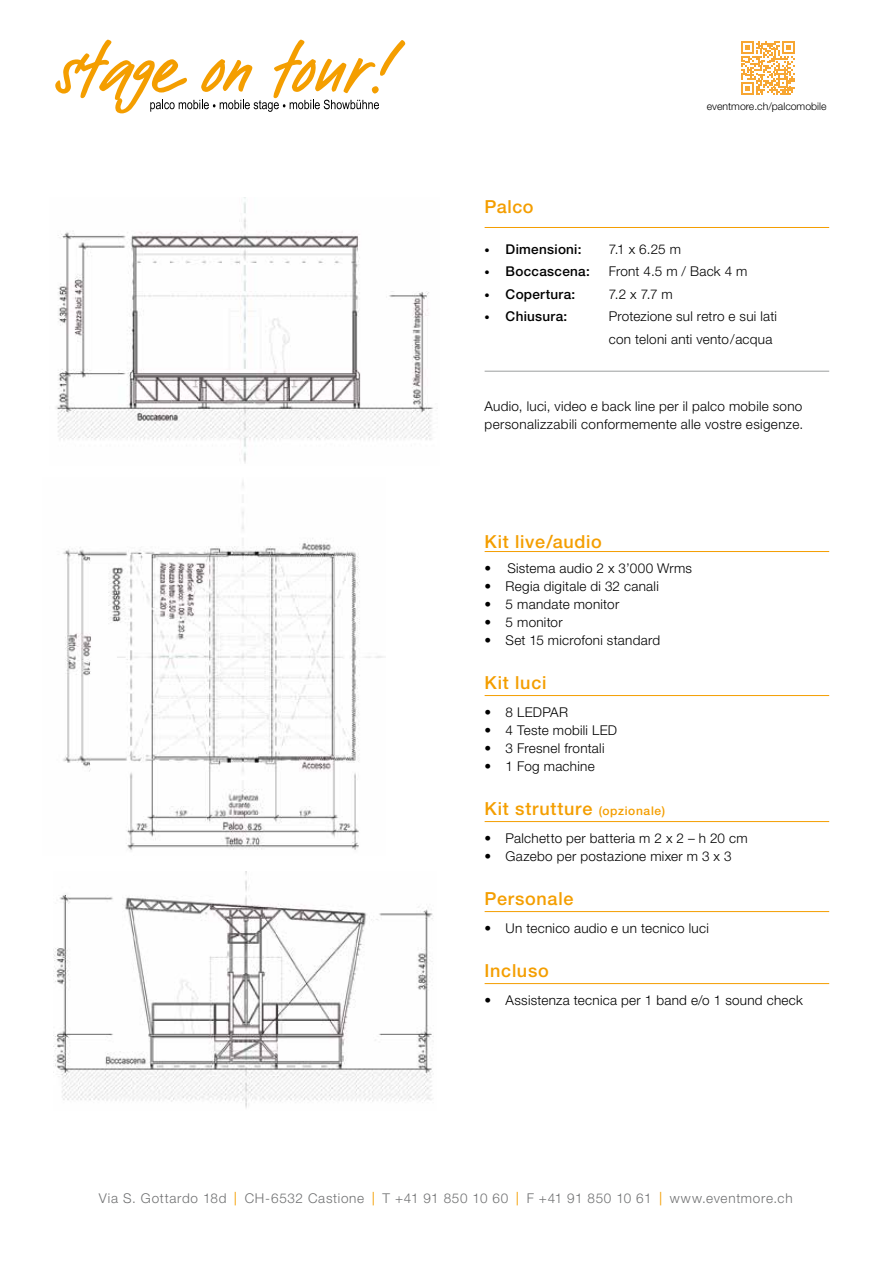
<style>
.page{position:relative;width:893px;height:1263px;background:#fff}
.page>*{position:absolute;margin:0;border:0;box-sizing:border-box;transform-origin:0 0}
.t1{font:500 18px "Helvetica Neue LT Std";letter-spacing:.04em;color:#f49e00}
.t2{font:300 13.5px/22.5px "Helvetica Neue LT Std";letter-spacing:.02em;color:#000}
.t3{font:300 13.5px "Helvetica Neue LT Std";letter-spacing:.05em;color:#707172}
.t4{font:500 13.5px "Helvetica Neue LT Std";letter-spacing:.02em;color:#000}
.t5{font:300 10.5px "Helvetica Neue LT Std";color:#000}
.s1{font-weight:300;font-size:10.5px}
.s2{font-size:12px}
.s3{font-weight:100}
.s4{font-family:"Myriad Pro";font-weight:400;color:#f49e00}
</style>
<div class="page">
<img style="left:63px;top:482px;width:320px;height:369px">
<img style="left:56px;top:198px;width:377px;height:265px">
<img style="left:54px;top:871px;width:380px;height:237px">
<hr style="left:485px;top:227px;width:344px;height:1px;background:#f49e00">
<hr style="left:485px;top:371px;width:344px;height:1px;background:#9c9e9f">
<svg style="left:55px;top:40px;width:350px;height:73px"></svg>
<hr style="left:485px;top:551px;width:344px;height:1px;background:#f49e00">
<hr style="left:485px;top:695px;width:344px;height:1px;background:#f49e00">
<hr style="left:485px;top:821px;width:344px;height:1px;background:#f49e00">
<hr style="left:485px;top:911px;width:344px;height:1px;background:#f49e00">
<hr style="left:485px;top:983px;width:344px;height:1px;background:#f49e00">
<svg style="left:741px;top:41px;width:54px;height:54px"></svg>
<p class="t5" style="left:707px;top:100px;width:121px">eventmore.ch/palcomobile</p>
<h1 class="t1" style="left:485px;top:196px;width:51px">Palco</h1>
<p class="t4" style="left:485px;top:241px;width:98px"><span class="s1">•</span> Dimensioni:</p>
<p class="t2" style="left:609px;top:237px;width:74px">7.1 x 6.25 m</p>
<p class="t4" style="left:485px;top:263px;width:107px"><span class="s1">•</span> Boccascena:</p>
<p class="t2" style="left:609px;top:260px;width:140px">Front 4.5 m / Back 4 m</p>
<p class="t4" style="left:485px;top:286px;width:92px"><span class="s1">•</span> Copertura:</p>
<p class="t2" style="left:609px;top:282px;width:66px">7.2 x 7.7 m</p>
<p class="t4" style="left:485px;top:308px;width:84px"><span class="s1">•</span> Chiusura:</p>
<p class="t2" style="left:609px;top:305px;width:170px">Protezione sul retro e sui lati con teloni anti vento/acqua</p>
<p class="t2" style="left:485px;top:397px;width:320px;line-height:18px">Audio, luci, video e back line per il palco mobile sono personalizzabili conformemente alle vostre esigenze.</p>
<h1 class="t1" style="left:485px;top:531px;width:119px">Kit live/audio</h1>
<p class="t2" style="left:485px;top:557px;width:209px">• Sistema audio 2 x 3’000 Wrms</p>
<p class="t2" style="left:485px;top:575px;width:176px">• Regia digitale di 32 canali</p>
<p class="t2" style="left:485px;top:593px;width:136px">• 5 mandate monitor</p>
<p class="t2" style="left:485px;top:611px;width:80px">• 5 monitor</p>
<p class="t2" style="left:485px;top:629px;width:177px">• Set 15 microfoni standard</p>
<h1 class="t1" style="left:485px;top:671px;width:63px">Kit luci</h1>
<p class="t2" style="left:485px;top:701px;width:85px">• 8 LEDPAR</p>
<p class="t2" style="left:485px;top:719px;width:134px">• 4 Teste mobili LED</p>
<p class="t2" style="left:485px;top:737px;width:121px">• 3 Fresnel frontali</p>
<p class="t2" style="left:485px;top:755px;width:112px">• 1 Fog machine</p>
<h1 class="t1" style="left:485px;top:797px;width:182px">Kit strutture <span class="s2">(opzionale)</span></h1>
<p class="t2" style="left:485px;top:827px;width:265px">• Palchetto per batteria m 2 x 2 – h 20 cm</p>
<p class="t2" style="left:485px;top:845px;width:248px">• Gazebo per postazione mixer m 3 x 3</p>
<h1 class="t1" style="left:485px;top:887px;width:90px">Personale</h1>
<p class="t2" style="left:485px;top:917px;width:226px">• Un tecnico audio e un tecnico luci</p>
<h1 class="t1" style="left:485px;top:959px;width:66px">Incluso</h1>
<p class="t2" style="left:485px;top:989px;width:320px"><span class="s3">•</span> Assistenza tecnica per 1 band e/o 1 sound check</p>
<p class="t3" style="left:99px;top:1190px;width:695px">Via S. Gottardo 18d <span class="s4">|</span> CH-6532 Castione <span class="s4">|</span> T +41 91 850 10 60 <span class="s4">|</span> F +41 91 850 10 61 <span class="s4">|</span> www.eventmore.ch</p>
</div>
